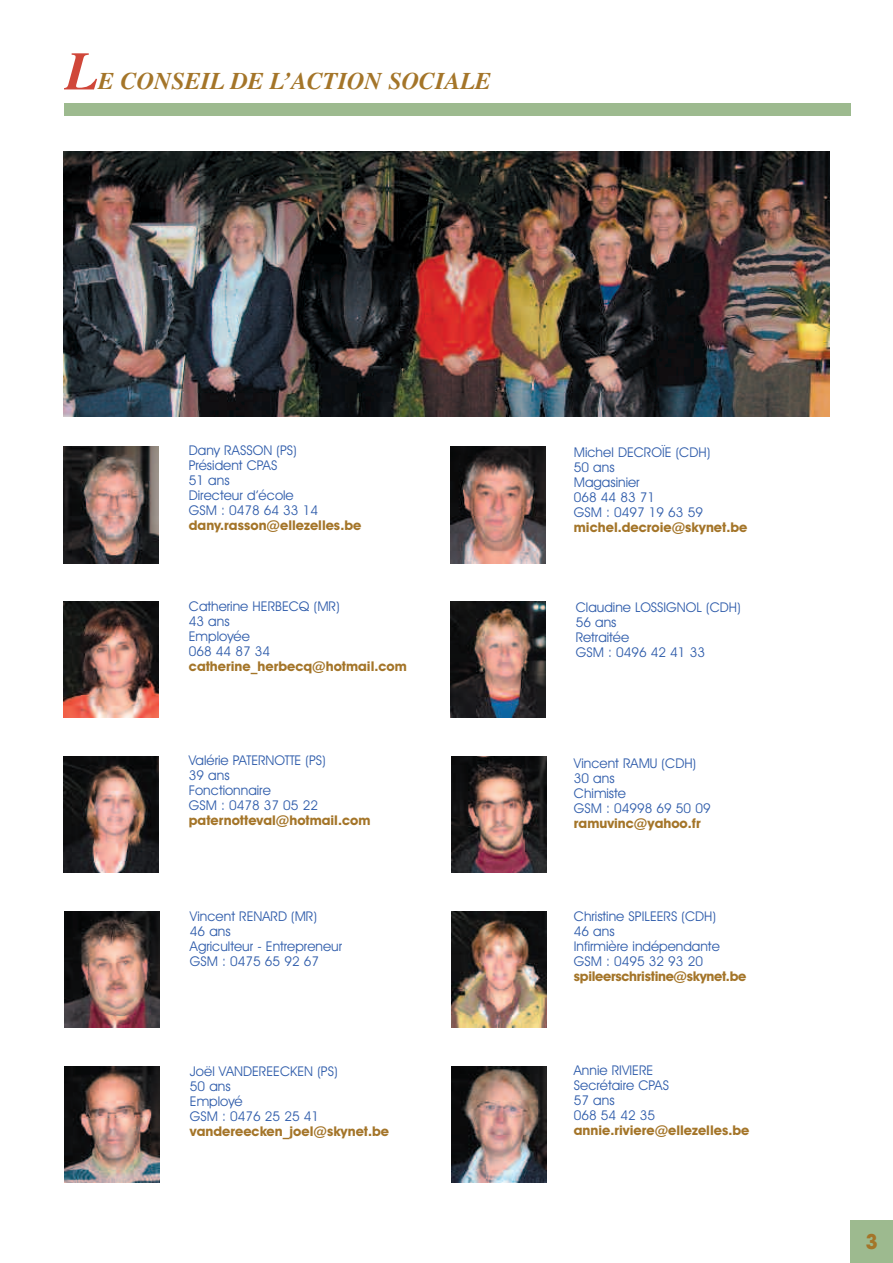
<style>
.page{position:relative;width:893px;height:1263px;background:#fff}
.page>*{position:absolute;margin:0;border:0;box-sizing:border-box;transform-origin:0 0}
.t1{font:italic 700 54px "Times";color:#d04739}
.t2{font:italic 700 24px "Times";color:#a47529}
.t3{font:700 21px "Avant Garde IT Cby BT";color:#a47529}
.t4{font:13.5px/15px "Avant Garde IT Cby BT";color:#305dab}
.t5{font:700 13.5px "Avant Garde IT Cby BT";color:#a47529}
.t6{font:700 13.5px "Avant Garde IT Cby BT";letter-spacing:-.025em;color:#a47529}
</style>
<div class="page">
<div style="left:850px;top:1220px;width:43px;height:43px;background:#9dba8f"></div>
<img style="left:64px;top:447px;width:95px;height:116px">
<img style="left:451px;top:447px;width:95px;height:116px">
<div style="left:64px;top:103px;width:786px;height:13px;background:#9dba8f"></div>
<img style="left:64px;top:602px;width:95px;height:116px">
<img style="left:64px;top:756px;width:95px;height:117px">
<img style="left:65px;top:911px;width:95px;height:116px">
<img style="left:452px;top:756px;width:95px;height:117px">
<img style="left:65px;top:1066px;width:95px;height:116px">
<img style="left:452px;top:911px;width:95px;height:116px">
<img style="left:452px;top:1066px;width:95px;height:116px">
<img style="left:451px;top:602px;width:95px;height:116px">
<img style="left:64px;top:151px;width:765px;height:266px">
<h1 class="t1" style="left:65px;top:39px;width:34px">L</h1>
<h2 class="t2" style="left:98px;top:67px;width:394px">E CONSEIL DE L’ACTION SOCIALE</h2>
<p class="t4" style="left:189px;top:444px;width:131px">Dany RASSON (PS)<br>Président CPAS<br>51 ans<br>Directeur d’école<br>GSM : 0478 64 33 14</p>
<p class="t5" style="left:189px;top:521px;width:174px">dany.rasson@ellezelles.be</p>
<p class="t4" style="left:189px;top:600px;width:152px">Catherine HERBECQ (MR)<br>43 ans<br>Employée<br>068 44 87 34</p>
<p class="t5" style="left:189px;top:662px;width:219px">catherine_herbecq@hotmail.com</p>
<p class="t4" style="left:189px;top:754px;width:138px">Valérie PATERNOTTE (PS)<br>39 ans<br>Fonctionnaire<br>GSM : 0478 37 05 22</p>
<p class="t5" style="left:189px;top:816px;width:183px">paternotteval@hotmail.com</p>
<p class="t4" style="left:190px;top:910px;width:154px">Vincent RENARD (MR)<br>46 ans<br>Agriculteur - Entrepreneur<br>GSM : 0475 65 92 67</p>
<p class="t4" style="left:190px;top:1064px;width:149px">Joël VANDEREECKEN (PS)<br>50 ans<br>Employé<br>GSM : 0476 25 25 41</p>
<p class="t5" style="left:190px;top:1126px;width:201px">vandereecken_joel@skynet.be</p>
<p class="t4" style="left:574px;top:446px;width:138px">Michel DECROÏE (CDH)<br>50 ans<br>Magasinier<br>068 44 83 71<br>GSM : 0497 19 63 59</p>
<p class="t5" style="left:574px;top:523px;width:175px">michel.decroie@skynet.be</p>
<p class="t4" style="left:576px;top:601px;width:166px">Claudine LOSSIGNOL (CDH)<br>56 ans<br>Retraitée<br>GSM : 0496 42 41 33</p>
<p class="t4" style="left:574px;top:757px;width:138px">Vincent RAMU (CDH)<br>30 ans<br>Chimiste<br>GSM : 04998 69 50 09</p>
<p class="t5" style="left:574px;top:818px;width:128px">ramuvinc@yahoo.fr</p>
<p class="t4" style="left:574px;top:910px;width:147px">Christine SPILEERS (CDH)<br>46 ans<br>Infirmière indépendante<br>GSM : 0495 32 93 20</p>
<p class="t6" style="left:574px;top:971px;width:174px">spileerschristine@skynet.be</p>
<p class="t4" style="left:574px;top:1064px;width:97px">Annie RIVIERE<br>Secrétaire CPAS<br>57 ans<br>068 54 42 35</p>
<p class="t5" style="left:574px;top:1126px;width:177px">annie.riviere@ellezelles.be</p>
<h3 class="t3" style="left:865px;top:1234px;width:14px">3</h3>
</div>
